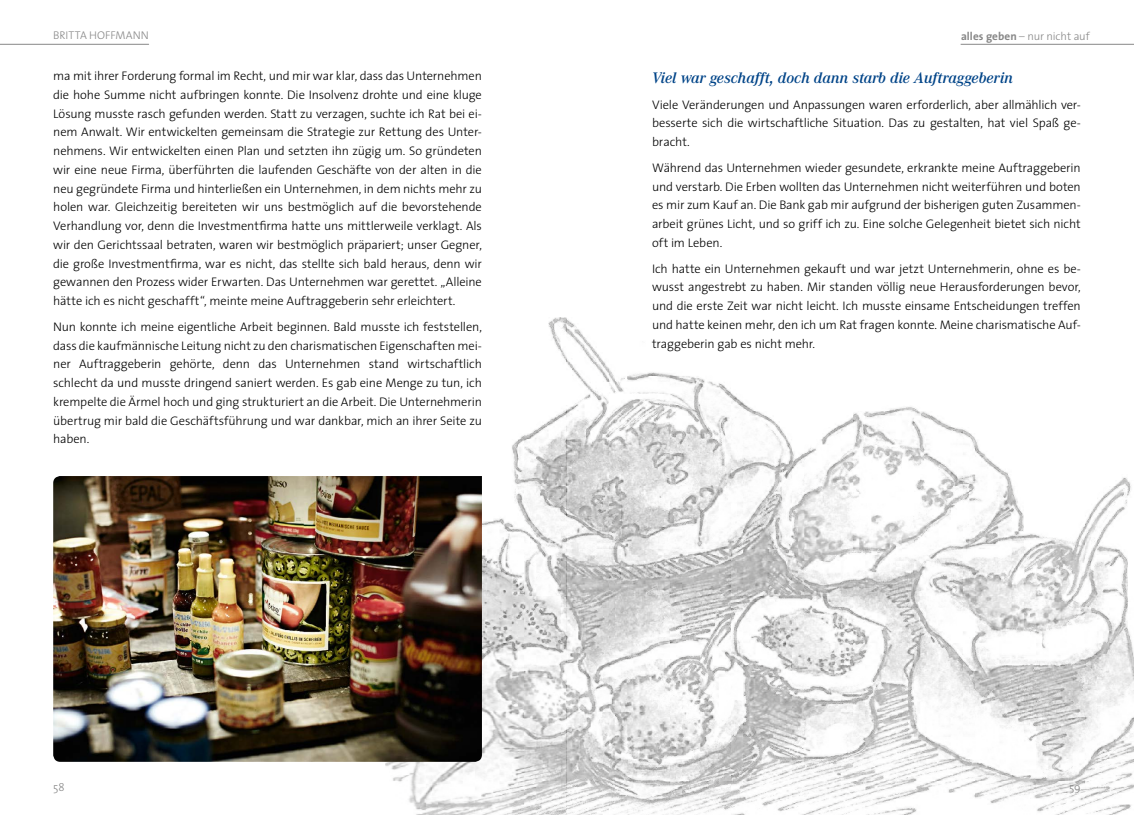
<style>
.page{position:relative;width:1134px;height:815px;background:#fff}
.page>*{position:absolute;margin:0;border:0;box-sizing:border-box;transform-origin:0 0}
.t1{font:italic 500 15px "Corporate ABQ";letter-spacing:-.005em;color:#048}
.t2{font:300 12.5px/18.8px "The Sans";letter-spacing:-.01em;color:#000;text-align:justify}
.t3{font:300 11.25px "The Sans";letter-spacing:-.005em;color:#878787}
.s1{font-weight:700}
</style>
<div class="page">
<img style="left:385px;top:317px;width:182px;height:498px">
<img style="left:53px;top:476px;width:429px;height:286px">
<hr style="left:0;top:44px;width:149px;height:1px;background:#878787">
<svg style="left:567px;top:43px;width:567px;height:772px"></svg>
<hr style="left:961px;top:44px;width:173px;height:1px;background:#878787">
<p class="t3" style="left:53px;top:26px;width:97px">Britta Hoffmann</p>
<p class="t3" style="left:961px;top:27px;width:130px"><span class="s1">alles geben</span> – nur nicht auf</p>
<p class="t2" style="left:53px;top:66px;width:430px">ma mit ihrer Forderung formal im Recht, und mir war klar, dass das Unternehmen die hohe Summe nicht aufbringen konnte. Die Insolvenz drohte und eine kluge Lösung musste rasch gefunden werden. Statt zu verzagen, suchte ich Rat bei ei&shy;nem Anwalt. Wir entwickelten gemeinsam die Strategie zur Rettung des Unter&shy;nehmens. Wir entwickelten einen Plan und setzten ihn zügig um. So gründeten wir eine neue Firma, überführten die laufenden Geschäfte von der alten in die neu gegründete Firma und hinterließen ein Unternehmen, in dem nichts mehr zu holen war. Gleichzeitig bereiteten wir uns bestmöglich auf die bevorstehende Verhandlung vor, denn die Investmentfirma hatte uns mittlerweile verklagt. Als wir den Gerichtssaal betraten, waren wir bestmöglich präpariert; unser Gegner, die große Investmentfirma, war es nicht, das stellte sich bald heraus, denn wir gewannen den Prozess wider Erwarten. Das Unternehmen war gerettet. „Alleine hätte ich es nicht geschafft“, meinte meine Auftraggeberin sehr erleichtert.</p>
<p class="t2" style="left:53px;top:317px;width:430px">Nun konnte ich meine eigentliche Arbeit beginnen. Bald musste ich feststellen, dass die kaufmännische Leitung nicht zu den charismatischen Eigenschaften mei&shy;ner Auftraggeberin gehörte, denn das Unternehmen stand wirtschaftlich schlecht da und musste dringend saniert werden. Es gab eine Menge zu tun, ich krempelte die Ärmel hoch und ging strukturiert an die Arbeit. Die Unternehmerin übertrug mir bald die Geschäftsführung und war dankbar, mich an ihrer Seite zu haben.</p>
<p class="t1" style="left:652px;top:68px;width:362px">Viel war geschafft, doch dann starb die Auftraggeberin</p>
<p class="t2" style="left:652px;top:94px;width:430px">Viele Veränderungen und Anpassungen waren erforderlich, aber allmählich ver&shy;besserte sich die wirtschaftliche Situation. Das zu gestalten, hat viel Spaß ge&shy;bracht.</p>
<p class="t2" style="left:652px;top:158px;width:430px">Während das Unternehmen wieder gesundete, erkrankte meine Auftraggeberin und verstarb. Die Erben wollten das Unternehmen nicht weiterführen und boten es mir zum Kauf an. Die Bank gab mir aufgrund der bisherigen guten Zusammen&shy;arbeit grünes Licht, und so griff ich zu. Eine solche Gelegenheit bietet sich nicht oft im Leben.</p>
<p class="t2" style="left:652px;top:259px;width:430px">Ich hatte ein Unternehmen gekauft und war jetzt Unternehmerin, ohne es be&shy;wusst angestrebt zu haben. Mir standen völlig neue Herausforderungen bevor, und die erste Zeit war nicht leicht. Ich musste einsame Entscheidungen treffen und hatte keinen mehr, den ich um Rat fragen konnte. Meine charismatische Auf&shy;traggeberin gab es nicht mehr.</p>
<p class="t3" style="left:53px;top:778px;width:13px">58</p>
<p class="t3" style="left:1069px;top:778px;width:13px">59</p>
</div>
